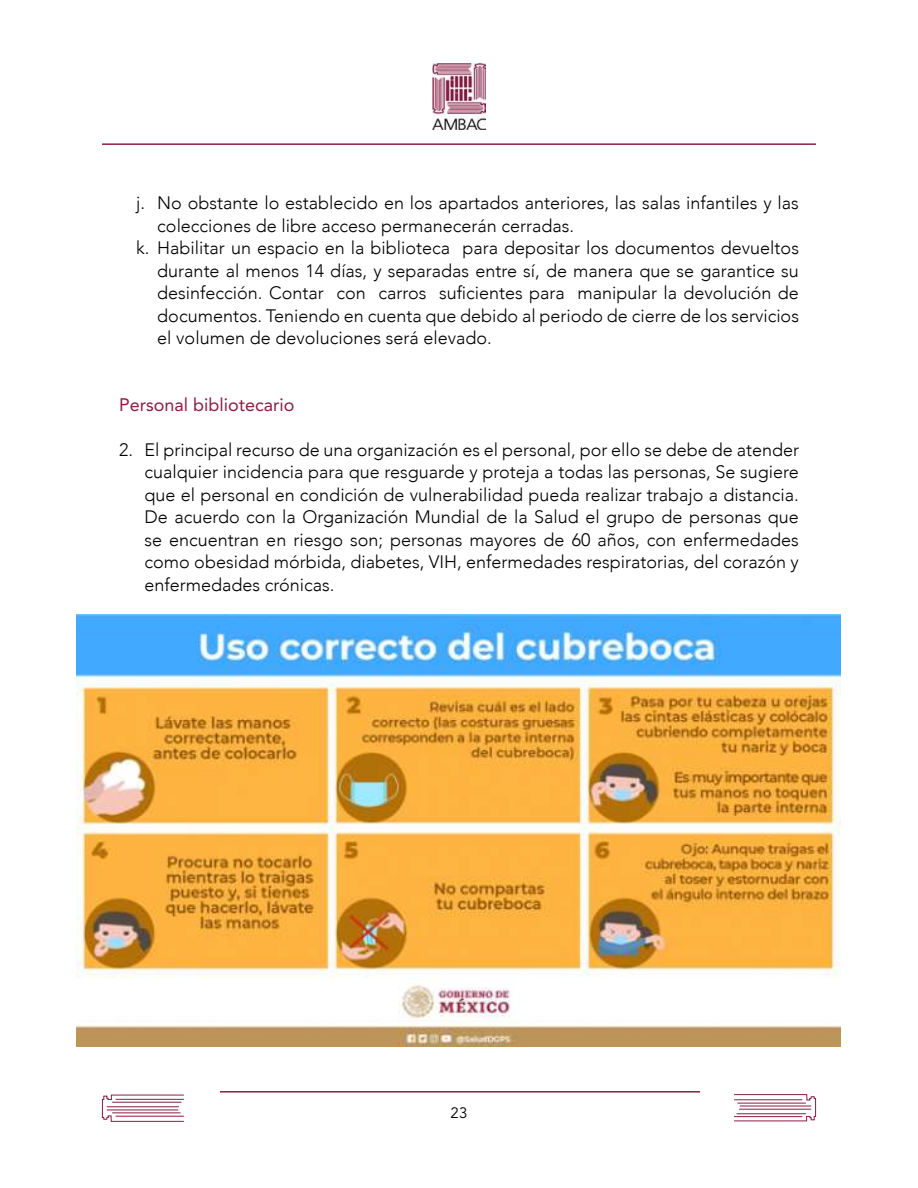
<style>
.page{position:relative;width:918px;height:1188px;background:#fff}
.page>*{position:absolute;margin:0;border:0;box-sizing:border-box;transform-origin:0 0}
.t1{font:300 18px/22.5px "Avenir";color:#000;text-align:justify}
.t2{font:18px "Avenir LT Std";color:#8b1e41}
.t3{font:15px "Avenir LT Std";color:#000}
</style>
<div class="page">
<hr style="left:102px;top:143px;width:714px;height:2px;background:#8b1e41">
<hr style="left:220px;top:1091px;width:480px;height:2px;background:#8b1e41">
<svg style="left:102px;top:1094px;width:82px;height:28px"></svg>
<svg style="left:734px;top:1094px;width:82px;height:28px"></svg>
<img style="left:433px;top:64px;width:52px;height:65px">
<img style="left:77px;top:615px;width:764px;height:431px">
<p class="t1" style="left:136px;top:192px;width:664px">j. No obstante lo establecido en los apartados anteriores, las salas infantiles y las</p>
<p class="t1" style="left:157px;top:214px;width:418px">colecciones de libre acceso permanecerán cerradas.</p>
<p class="t1" style="left:136px;top:237px;width:664px">k. Habilitar un espacio en la biblioteca para depositar los documentos devueltos</p>
<p class="t1" style="left:157px;top:259px;width:643px">durante al menos 14 días, y separadas entre sí, de manera que se garantice su</p>
<p class="t1" style="left:157px;top:282px;width:643px">desinfección. Contar con carros suficientes para manipular la devolución de</p>
<p class="t1" style="left:157px;top:304px;width:643px">documentos. Teniendo en cuenta que debido al periodo de cierre de los servicios</p>
<p class="t1" style="left:157px;top:327px;width:336px">el volumen de devoluciones será elevado.</p>
<p class="t2" style="left:119px;top:394px;width:177px">Personal bibliotecario</p>
<p class="t1" style="left:145px;top:439px;width:656px;text-indent:-26px">2. El principal recurso de una organización es el personal, por ello se debe de atender cualquier incidencia para que resguarde y proteja a todas las personas, Se sugiere que el personal en condición de vulnerabilidad pueda realizar trabajo a distancia.<br>De acuerdo con la Organización Mundial de la Salud el grupo de personas que se encuentran en riesgo son; personas mayores de 60 años, con enfermedades como obesidad mórbida, diabetes, VIH, enfermedades respiratorias, del corazón y enfermedades crónicas.</p>
<p class="t3" style="left:451px;top:1104px;width:18px">23</p>
</div>
